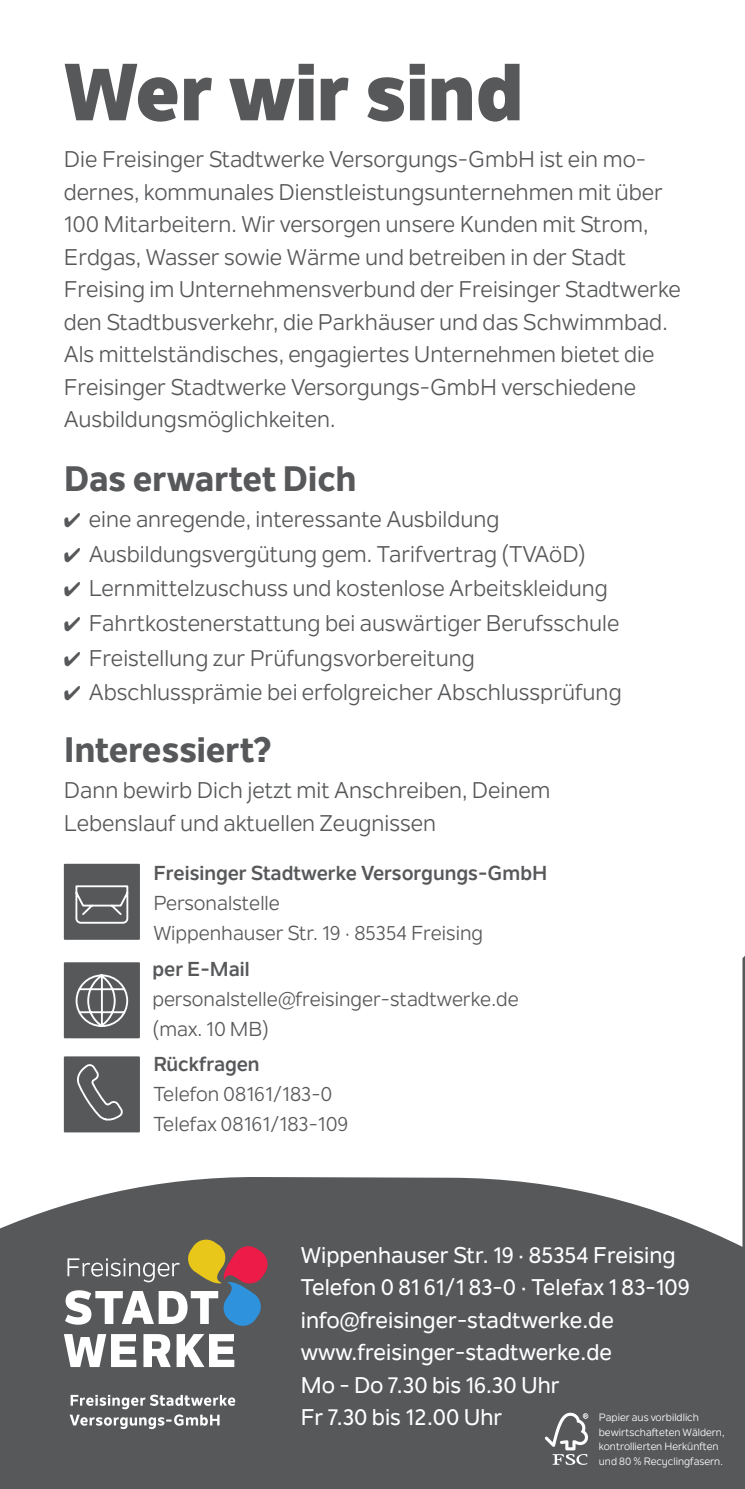
<style>
.page{position:relative;width:745px;height:1489px;background:#fff}
.page>*{position:absolute;margin:0;border:0;box-sizing:border-box;transform-origin:0 0}
.t1{font:800 80px "Nolan Next";color:#57585a}
.t2{font:800 35px "Nolan Next";color:#57585a}
.t3{font:22.5px/32.5px "Nolan Next";color:#57585a}
.t4{font:500 22.5px/32.5px "Nolan Next";color:#fff}
.t5{font:20px/30px "Nolan Next";color:#57585a}
.t6{font:700 20px "Nolan Next";color:#57585a}
.t7{font:10.5px/14.8px "Nolan Next";color:#fff}
</style>
<div class="page">
<div style="left:0;top:1177px;width:742px;height:311px;background:#57585a"></div>
<svg style="left:742px;top:956px;width:3px;height:532px;background:#666769"></svg>
<svg style="left:70px;top:1394px;width:165px;height:34px"></svg>
<svg style="left:64px;top:1333px;width:72px;height:33px"></svg>
<svg style="left:143px;top:1333px;width:91px;height:33px"></svg>
<svg style="left:65px;top:1237px;width:204px;height:90px;background:#837b79"></svg>
<div style="left:64px;top:1056px;width:76px;height:76px;background:#57585a"></div>
<div style="left:64px;top:962px;width:76px;height:76px;background:#57585a"></div>
<svg style="left:77px;top:1064px;width:46px;height:57px"></svg>
<svg style="left:75px;top:974px;width:54px;height:53px"></svg>
<div style="left:64px;top:863px;width:76px;height:76px;background:#57585a"></div>
<svg style="left:75px;top:885px;width:54px;height:39px"></svg>
<svg style="left:544px;top:1412px;width:44px;height:52px"></svg>
<h1 class="t1" style="left:64px;top:42px;width:460px">Wer wir sind</h1>
<p class="t3" style="left:64px;top:143px;width:618px">Die Freisinger Stadtwerke Versorgungs-GmbH ist ein mo&shy;dernes, kommunales Dienstleistungsunternehmen mit über 100 Mitarbeitern. Wir versorgen unsere Kunden mit Strom, Erdgas, Wasser sowie Wärme und betreiben in der Stadt Freising im Unternehmensverbund der Freisinger Stadtwerke den Stadtbusverkehr, die Parkhäuser und das Schwimmbad.<br>Als mittelständisches, engagiertes Unternehmen bietet die Freisinger Stadtwerke Versorgungs-GmbH verschiedene Ausbildungsmöglichkeiten.</p>
<h2 class="t2" style="left:64px;top:457px;width:294px">Das erwartet Dich</h2>
<p class="t3" style="left:64px;top:503px;width:437px">✔ eine anregende, interessante Ausbildung</p>
<p class="t3" style="left:64px;top:537px;width:523px">✔ Ausbildungsvergütung gem. Tarifvertrag (TVAöD)</p>
<p class="t3" style="left:64px;top:572px;width:545px">✔ Lernmittelzuschuss und kostenlose Arbeitskleidung</p>
<p class="t3" style="left:64px;top:606px;width:557px">✔ Fahrtkostenerstattung bei auswärtiger Berufsschule</p>
<p class="t3" style="left:64px;top:641px;width:412px">✔ Freistellung zur Prüfungsvorbereitung</p>
<p class="t3" style="left:64px;top:676px;width:559px">✔ Abschlussprämie bei erfolgreicher Abschlussprüfung</p>
<h2 class="t2" style="left:64px;top:728px;width:209px">Interessiert?</h2>
<p class="t3" style="left:64px;top:774px;width:488px">Dann bewirb Dich jetzt mit Anschreiben, Deinem<br>Lebenslauf und aktuellen Zeugnissen</p>
<p class="t6" style="left:153px;top:860px;width:395px">Freisinger Stadtwerke Versorgungs-GmbH</p>
<p class="t5" style="left:153px;top:887px;width:331px">Personalstelle<br>Wippenhauser Str. 19 · 85354 Freising</p>
<p class="t6" style="left:152px;top:957px;width:99px">per E-Mail</p>
<p class="t5" style="left:152px;top:984px;width:367px">personalstelle@freisinger-stadtwerke.de (max. 10 MB)</p>
<p class="t6" style="left:153px;top:1052px;width:108px">Rückfragen</p>
<p class="t5" style="left:153px;top:1079px;width:196px">Telefon 08161/183-0<br>Telefax 08161/183-109</p>
<p class="t4" style="left:300px;top:1238px;width:390px">Wippenhauser Str. 19 · 85354 Freising<br>Telefon 0 81 61/1 83-0 · Telefax 1 83-109 info@freisinger-stadtwerke.de www.freisinger-stadtwerke.de<br>Mo - Do 7.30 bis 16.30 Uhr<br>Fr 7.30 bis 12.00 Uhr</p>
<p class="t7" style="left:598px;top:1409px;width:127px">Papier aus vorbildlich bewirtschafteten Wäldern, kontrollierten Herkünften und 80 % Recyclingfasern.</p>
</div>
